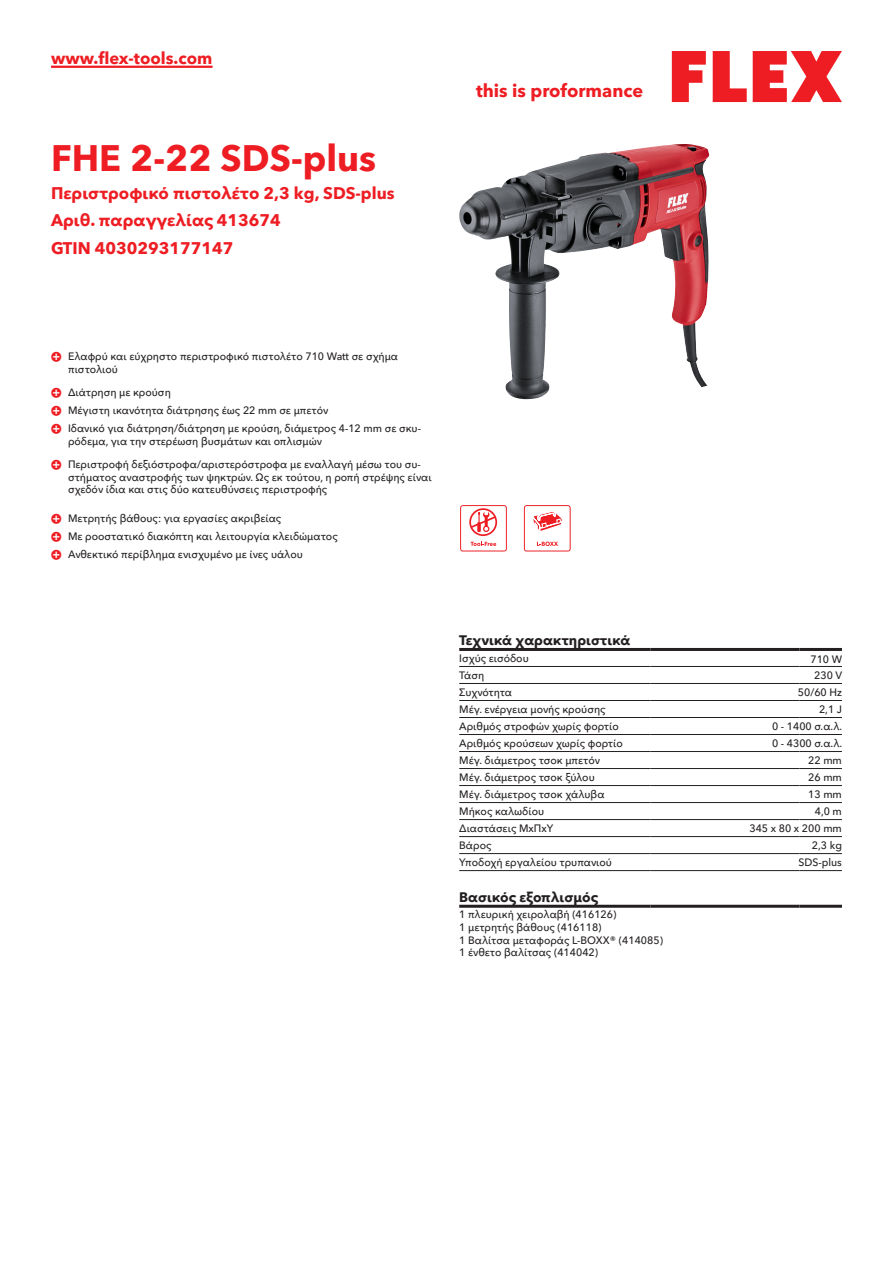
<style>
.page{position:relative;width:893px;height:1263px;background:#fff}
.page>*{position:absolute;margin:0;border:0;box-sizing:border-box;transform-origin:0 0}
.CB_AF_Product-name{font:700 36px "Avenir Next W1 G";color:#ee1d23}
.t1{font:700 18px "Avenir Next W1 G";color:#ee1d23}
.CB_AF_Product-short{font:700 16.5px "Avenir Next W1 G";color:#ee1d23}
.CB_AF_Order-number{font:700 16.5px "Avenir Next W1 G";color:#ee1d23}
.CB_AF_Table-headline{font:700 13.5px "Avenir Next W1 G";color:#231f20}
.CB_AF_Table-specific{font:500 10.5px/12.6px "Avenir Next W1 G";color:#231f20}
</style>
<div class="page">
<svg style="left:672px;top:51px;width:34px;height:51px"></svg>
<svg style="left:713px;top:51px;width:34px;height:51px"></svg>
<svg style="left:753px;top:51px;width:89px;height:51px"></svg>
<hr style="left:51px;top:66px;width:162px;height:2px;background:#ee1d23">
<img style="left:459px;top:144px;width:249px;height:255px">
<hr style="left:459px;top:666px;width:192px;height:1px;background:#231f20">
<hr style="left:651px;top:666px;width:148px;height:1px;background:#231f20">
<hr style="left:799px;top:666px;width:43px;height:1px;background:#231f20">
<hr style="left:459px;top:683px;width:192px;height:1px;background:#231f20">
<hr style="left:651px;top:683px;width:148px;height:1px;background:#231f20">
<hr style="left:799px;top:683px;width:43px;height:1px;background:#231f20">
<hr style="left:459px;top:700px;width:192px;height:1px;background:#231f20">
<hr style="left:651px;top:700px;width:148px;height:1px;background:#231f20">
<hr style="left:799px;top:700px;width:43px;height:1px;background:#231f20">
<hr style="left:459px;top:717px;width:192px;height:1px;background:#231f20">
<hr style="left:651px;top:717px;width:148px;height:1px;background:#231f20">
<hr style="left:799px;top:717px;width:43px;height:1px;background:#231f20">
<hr style="left:459px;top:734px;width:192px;height:1px;background:#231f20">
<hr style="left:651px;top:734px;width:148px;height:1px;background:#231f20">
<hr style="left:799px;top:734px;width:43px;height:1px;background:#231f20">
<hr style="left:459px;top:751px;width:192px;height:1px;background:#231f20">
<hr style="left:651px;top:751px;width:148px;height:1px;background:#231f20">
<hr style="left:799px;top:751px;width:43px;height:1px;background:#231f20">
<hr style="left:459px;top:768px;width:192px;height:1px;background:#231f20">
<hr style="left:651px;top:768px;width:148px;height:1px;background:#231f20">
<hr style="left:799px;top:768px;width:43px;height:1px;background:#231f20">
<hr style="left:459px;top:785px;width:192px;height:1px;background:#231f20">
<hr style="left:651px;top:785px;width:148px;height:1px;background:#231f20">
<hr style="left:799px;top:785px;width:43px;height:1px;background:#231f20">
<hr style="left:459px;top:802px;width:192px;height:1px;background:#231f20">
<hr style="left:651px;top:802px;width:148px;height:1px;background:#231f20">
<hr style="left:799px;top:802px;width:43px;height:1px;background:#231f20">
<hr style="left:459px;top:819px;width:192px;height:1px;background:#231f20">
<hr style="left:651px;top:819px;width:148px;height:1px;background:#231f20">
<hr style="left:799px;top:819px;width:43px;height:1px;background:#231f20">
<hr style="left:459px;top:836px;width:192px;height:1px;background:#231f20">
<hr style="left:651px;top:836px;width:148px;height:1px;background:#231f20">
<hr style="left:799px;top:836px;width:43px;height:1px;background:#231f20">
<hr style="left:459px;top:853px;width:192px;height:1px;background:#231f20">
<hr style="left:651px;top:853px;width:148px;height:1px;background:#231f20">
<hr style="left:799px;top:853px;width:43px;height:1px;background:#231f20">
<hr style="left:459px;top:870px;width:192px;height:1px;background:#231f20">
<hr style="left:651px;top:870px;width:148px;height:1px;background:#231f20">
<hr style="left:799px;top:870px;width:43px;height:1px;background:#231f20">
<hr style="left:459px;top:648px;width:192px;height:3px;background:#231f20">
<hr style="left:651px;top:648px;width:148px;height:3px;background:#231f20">
<hr style="left:799px;top:648px;width:43px;height:3px;background:#231f20">
<hr style="left:459px;top:905px;width:192px;height:3px;background:#231f20">
<hr style="left:651px;top:905px;width:148px;height:3px;background:#231f20">
<hr style="left:799px;top:905px;width:43px;height:3px;background:#231f20">
<svg style="left:460px;top:505px;width:47px;height:46px"></svg>
<svg style="left:524px;top:505px;width:47px;height:46px"></svg>
<h3 class="CB_AF_Product-short" style="left:51px;top:45px;width:163px">www.flex-tools.com</h3>
<p class="CB_AF_Product-name" style="left:51px;top:130px;width:327px">FHE 2-22 SDS-plus</p>
<p class="CB_AF_Product-short" style="left:51px;top:180px;width:345px">Περιστροφικό πιστολέτο 2,3 kg, SDS-plus</p>
<p class="CB_AF_Order-number" style="left:51px;top:207px;width:231px">Αριθ. παραγγελίας 413674</p>
<p class="CB_AF_Order-number" style="left:51px;top:235px;width:184px">GTIN 4030293177147</p>
<h2 class="t1" style="left:476px;top:77px;width:169px">this is proformance</h2>
<p class="CB_AF_Table-specific" style="left:68px;top:349px;width:332px">Ελαφρύ και εύχρηστο περιστροφικό πιστολέτο 710 Watt σε σχήμα πιστολιού</p>
<p class="CB_AF_Table-specific" style="left:68px;top:385px;width:104px">Διάτρηση με κρούση</p>
<p class="CB_AF_Table-specific" style="left:68px;top:403px;width:262px">Μέγιστη ικανότητα διάτρησης έως 22 mm σε μπετόν</p>
<p class="CB_AF_Table-specific" style="left:68px;top:421px;width:354px">Ιδανικό για διάτρηση/διάτρηση με κρούση, διάμετρος 4-12 mm σε σκυ&shy;ρόδεμα, για την στερέωση βυσμάτων και οπλισμών</p>
<p class="CB_AF_Table-specific" style="left:68px;top:457px;width:365px">Περιστροφή δεξιόστροφα/αριστερόστροφα με εναλλαγή μέσω του συ&shy;στήματος αναστροφής των ψηκτρών. Ως εκ τούτου, η ροπή στρέψης είναι σχεδόν ίδια και στις δύο κατευθύνσεις περιστροφής</p>
<p class="CB_AF_Table-specific" style="left:68px;top:511px;width:215px">Μετρητής βάθους: για εργασίες ακριβείας</p>
<p class="CB_AF_Table-specific" style="left:68px;top:529px;width:271px">Με ροοστατικό διακόπτη και λειτουργία κλειδώματος</p>
<p class="CB_AF_Table-specific" style="left:68px;top:547px;width:236px">Ανθεκτικό περίβλημα ενισχυμένο με ίνες υάλου</p>
<p class="CB_AF_Table-headline" style="left:459px;top:630px;width:173px">Τεχνικά χαρακτηριστικά</p>
<p class="CB_AF_Table-specific" style="left:459px;top:651px;width:71px">Ισχύς εισόδου</p>
<p class="CB_AF_Table-specific" style="left:810px;top:652px;width:33px">710 W</p>
<p class="CB_AF_Table-specific" style="left:459px;top:668px;width:26px">Τάση</p>
<p class="CB_AF_Table-specific" style="left:814px;top:668px;width:29px">230 V</p>
<p class="CB_AF_Table-specific" style="left:459px;top:685px;width:54px">Συχνότητα</p>
<p class="CB_AF_Table-specific" style="left:798px;top:685px;width:46px">50/60 Hz</p>
<p class="CB_AF_Table-specific" style="left:459px;top:702px;width:148px">Μέγ. ενέργεια μονής κρούσης</p>
<p class="CB_AF_Table-specific" style="left:819px;top:702px;width:24px">2,1 J</p>
<p class="CB_AF_Table-specific" style="left:459px;top:719px;width:161px">Αριθμός στροφών χωρίς φορτίο</p>
<p class="CB_AF_Table-specific" style="left:772px;top:719px;width:72px">0 - 1400 σ.α.λ.</p>
<p class="CB_AF_Table-specific" style="left:459px;top:736px;width:165px">Αριθμός κρούσεων χωρίς φορτίο</p>
<p class="CB_AF_Table-specific" style="left:772px;top:736px;width:72px">0 - 4300 σ.α.λ.</p>
<p class="CB_AF_Table-specific" style="left:459px;top:753px;width:142px">Μέγ. διάμετρος τσοκ μπετόν</p>
<p class="CB_AF_Table-specific" style="left:808px;top:753px;width:35px">22 mm</p>
<p class="CB_AF_Table-specific" style="left:459px;top:770px;width:137px">Μέγ. διάμετρος τσοκ ξύλου</p>
<p class="CB_AF_Table-specific" style="left:808px;top:770px;width:35px">26 mm</p>
<p class="CB_AF_Table-specific" style="left:459px;top:787px;width:147px">Μέγ. διάμετρος τσοκ χάλυβα</p>
<p class="CB_AF_Table-specific" style="left:808px;top:787px;width:35px">13 mm</p>
<p class="CB_AF_Table-specific" style="left:459px;top:804px;width:86px">Μήκος καλωδίου</p>
<p class="CB_AF_Table-specific" style="left:815px;top:804px;width:29px">4,0 m</p>
<p class="CB_AF_Table-specific" style="left:459px;top:821px;width:96px">Διαστάσεις ΜxΠxΥ</p>
<p class="CB_AF_Table-specific" style="left:749px;top:821px;width:94px">345 x 80 x 200 mm</p>
<p class="CB_AF_Table-specific" style="left:459px;top:838px;width:34px">Βάρος</p>
<p class="CB_AF_Table-specific" style="left:812px;top:838px;width:32px">2,3 kg</p>
<p class="CB_AF_Table-specific" style="left:459px;top:855px;width:154px">Υποδοχή εργαλείου τρυπανιού</p>
<p class="CB_AF_Table-specific" style="left:798px;top:855px;width:45px">SDS-plus</p>
<p class="CB_AF_Table-headline" style="left:459px;top:886px;width:140px">Βασικός εξοπλισμός</p>
<p class="CB_AF_Table-specific" style="left:459px;top:907px;width:205px">1 πλευρική χειρολαβή (416126)<br>1 μετρητής βάθους (416118)<br>1 Βαλίτσα μεταφοράς L-BOXX® (414085)<br>1 ένθετο βαλίτσας (414042)</p>
</div>
